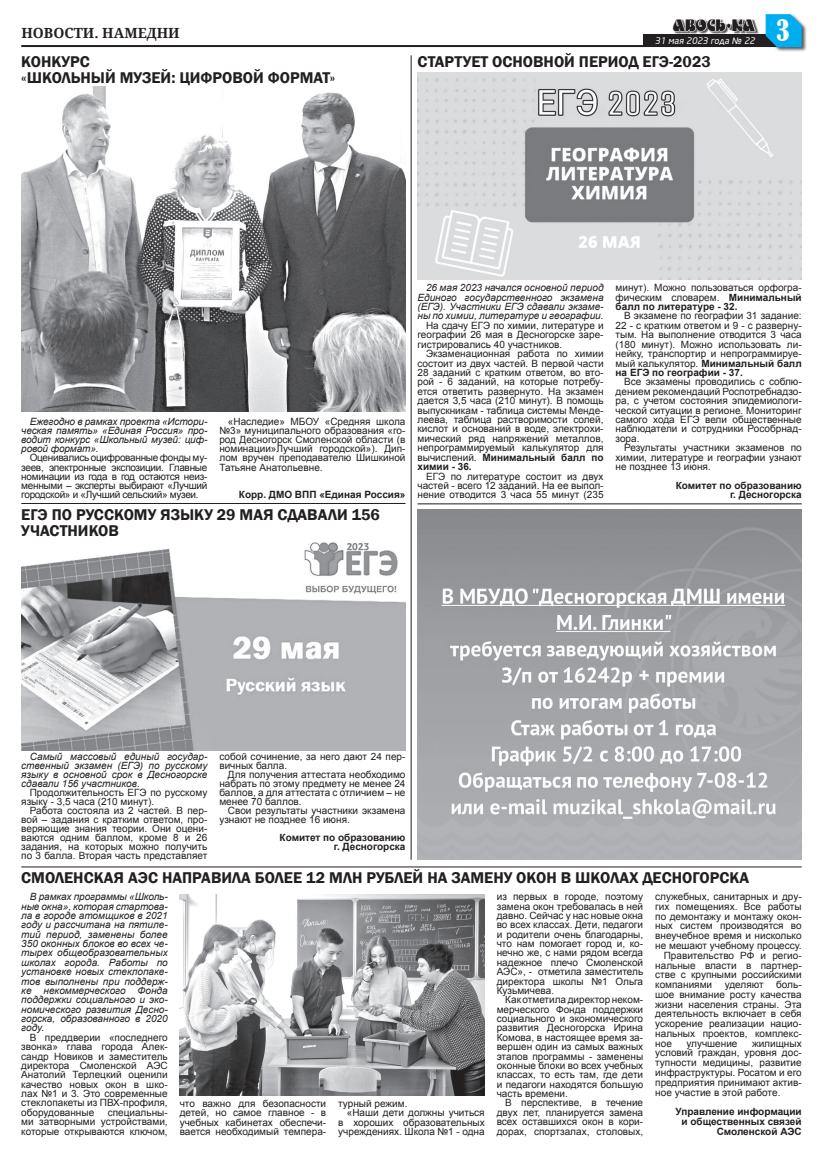
<style>
.page{position:relative;width:823px;height:1163px;background:#fff}
.page>*{position:absolute;margin:0;border:0;box-sizing:border-box;transform-origin:0 0}
.t1{font:condensed 27.5px "Bernard";color:#fff}
.Заголовок{font:600 16px/16px "Franklin Gothic";color:#231f20}
.t2{font:14.2px "DS Motter Style";letter-spacing:.025em;color:#231f20;scale:.85 1}
.t3{font:700 14px "Droid Serif";color:#231f20}
.основной{font:10px/9.4px "Arial";color:#231f20;text-align:justify}
.Курсив{font:italic 10px/9.4px "Arial";color:#231f20;text-align:justify}
.Подпись{font:700 10px/9.8px "Arial";color:#231f20;text-align:right}
.t4{font:italic 9px "Neo Sans Cyr";color:#fff}
.s1{font-family:"Arial"}
.s2{font-weight:700}
</style>
<div class="page">
<div style="left:643px;top:35px;width:144px;height:11px;background:#231f20"></div>
<hr style="left:21px;top:45px;width:778px;height:2px;background:#231f20">
<div style="left:764px;top:13px;width:42px;height:39px;background:#231f20;opacity:.75"></div>
<svg style="left:765px;top:14px;width:36px;height:33px"></svg>
<div style="left:673px;top:19px;width:85px;height:16px;background:#231f20;opacity:.75"></div>
<svg style="left:673px;top:19px;width:83px;height:13px"></svg>
<img style="left:417px;top:72px;width:384px;height:208px">
<hr style="left:410px;top:55px;width:1px;height:804px;background:#231f20">
<hr style="left:417px;top:503px;width:384px;height:1px;background:#231f20">
<svg style="left:21px;top:846px;width:733px;height:51px"></svg>
<img style="left:180px;top:894px;width:304px;height:201px">
<hr style="left:21px;top:866px;width:780px;height:1px;background:#231f20">
<img style="left:417px;top:510px;width:384px;height:349px">
<hr style="left:21px;top:503px;width:384px;height:1px;background:#231f20">
<img style="left:21px;top:542px;width:384px;height:208px">
<img style="left:21px;top:87px;width:384px;height:324px">
<h3 class="t2" style="left:672px;top:16px;width:99px">авось•ка</h3>
<p class="t3" style="left:21px;top:23px;width:160px">НОВОСТИ. НАМЕДНИ</p>
<p class="t1" style="left:775px;top:15px;width:15px">3</p>
<p class="Заголовок" style="left:417px;top:53px;width:294px">СТАРТУЕТ ОСНОВНОЙ ПЕРИОД ЕГЭ-2023</p>
<p class="t4" style="left:654px;top:35px;width:101px">31 мая 2023 года <span class="s1">№</span> 22</p>
<p class="Заголовок" style="left:21px;top:53px;width:70px">КОНКУРС</p>
<p class="Заголовок" style="left:21px;top:70px;width:315px">«ШКОЛЬНЫЙ МУЗЕЙ: ЦИФРОВОЙ ФОРМАТ»</p>
<p class="основной" style="left:219px;top:416px;width:187px;text-indent:9px">«Наследие» МБОУ «Средняя школа №3» муниципального образования «го&shy;род Десногорск Смоленской области (в номинации»Лучший городской»). Дип&shy;лом вручен преподавателю Шишкиной Татьяне Анатольевне.</p>
<p class="Подпись" style="left:239px;top:490px;width:168px">Корр. ДМО ВПП «Единая Россия»</p>
<p class="Заголовок" style="left:21px;top:506px;width:360px">ЕГЭ ПО РУССКОМУ ЯЗЫКУ 29 МАЯ СДАВАЛИ 156<br>УЧАСТНИКОВ</p>
<p class="Курсив" style="left:21px;top:416px;width:187px;text-indent:9px">Ежегодно в рамках проекта «Истори&shy;ческая память» «Единая Россия» про&shy;водит конкурс «Школьный музей: циф&shy;ровой формат».</p>
<p class="основной" style="left:21px;top:453px;width:187px;text-indent:9px">Оценивались оцифрованные фонды му&shy;зеев, электронные экспозиции. Главные номинации из года в год остаются неиз&shy;менными – эксперты выбирают «Лучший городской» и «Лучший сельский» музеи.</p>
<p class="Курсив" style="left:417px;top:283px;width:187px;text-indent:9px">26 мая 2023 начался основной период Единого государственного экзамена (ЕГЭ). Участники ЕГЭ сдавали экзаме&shy;ны по химии, литературе и географии.</p>
<p class="основной" style="left:417px;top:321px;width:187px;text-indent:9px">На сдачу ЕГЭ по химии, литературе и географии 26 мая в Десногорске заре&shy;гистрировались 40 участников.</p>
<p class="основной" style="left:417px;top:349px;width:187px;text-indent:9px">Экзаменационная работа по химии состоит из двух частей. В первой части 28 заданий с кратким ответом, во вто&shy;рой - 6 заданий, на которые потребу&shy;ется ответить развернуто. На экзамен дается 3,5 часа (210 минут). В помощь выпускникам - таблица системы Менде&shy;леева, таблица растворимости солей, кислот и оснований в воде, электрохи&shy;мический ряд напряжений металлов, непрограммируемый калькулятор для вычислений. <span class="s2">Минимальный балл по химии - 36.</span></p>
<p class="основной" style="left:417px;top:471px;width:187px;text-indent:9px">ЕГЭ по литературе состоит из двух частей - всего 12 заданий. На ее выпол&shy;нение отводится 3 часа 55 минут (235</p>
<p class="основной" style="left:615px;top:283px;width:187px">минут). Можно пользоваться орфогра&shy;фическим словарем. <span class="s2">Минимальный балл по литературе - 32.</span></p>
<p class="основной" style="left:615px;top:311px;width:187px;text-indent:9px">В экзамене по географии 31 задание:<br>22 - с кратким ответом и 9 - с разверну&shy;тым. На выполнение отводится 3 часа (180 минут). Можно использовать ли&shy;нейку, транспортир и непрограммируе&shy;мый калькулятор. <span class="s2">Минимальный балл на ЕГЭ по географии - 37.</span></p>
<p class="основной" style="left:615px;top:377px;width:187px;text-indent:9px">Все экзамены проводились с соблю&shy;дением рекомендаций Роспотребнадзо&shy;ра, с учетом состояния эпидемиологи&shy;ческой ситуации в регионе. Мониторинг самого хода ЕГЭ вели общественные наблюдатели и сотрудники Рособрнад&shy;зора.</p>
<p class="основной" style="left:615px;top:443px;width:187px;text-indent:9px">Результаты участники экзаменов по химии, литературе и географии узнают не позднее 13 июня.</p>
<p class="Подпись" style="left:675px;top:480px;width:127px">Комитет по образованию</p>
<p class="Подпись" style="left:729px;top:490px;width:73px">г. Десногорска</p>
<p class="Курсив" style="left:21px;top:752px;width:187px;line-height:9px;text-indent:9px">Самый массовый единый государ&shy;ственный экзамен (ЕГЭ) по русскому языку в основной срок в Десногорске сдавали 156 участников.</p>
<p class="основной" style="left:21px;top:788px;width:187px;line-height:9px;text-indent:9px">Продолжительность ЕГЭ по русскому языку - 3,5 часа (210 минут).</p>
<p class="основной" style="left:21px;top:806px;width:187px;line-height:9px;text-indent:9px">Работа состояла из 2 частей. В пер&shy;вой – задания с кратким ответом, про&shy;веряющие знания теории. Они оцени&shy;ваются одним баллом, кроме 8 и 26 задания, на которых можно получить по 3 балла. Вторая часть представляет</p>
<p class="основной" style="left:219px;top:752px;width:187px;line-height:9px">собой сочинение, за него дают 24 пер&shy;вичных балла.</p>
<p class="основной" style="left:219px;top:770px;width:187px;line-height:9px;text-indent:9px">Для получения аттестата необходимо набрать по этому предмету не менее 24 баллов, а для аттестата с отличием – не менее 70 баллов.</p>
<p class="основной" style="left:219px;top:806px;width:187px;line-height:9px;text-indent:9px">Свои результаты участники экзамена узнают не позднее 16 июня.</p>
<p class="Подпись" style="left:279px;top:833px;width:127px">Комитет по образованию</p>
<p class="Подпись" style="left:334px;top:842px;width:73px">г. Десногорска</p>
<p class="Заголовок" style="left:21px;top:869px;width:729px">СМОЛЕНСКАЯ АЭС НАПРАВИЛА БОЛЕЕ 12 МЛН РУБЛЕЙ НА ЗАМЕНУ ОКОН В ШКОЛАХ ДЕСНОГОРСКА</p>
<p class="Курсив" style="left:21px;top:891px;width:148px;text-indent:9px">В рамках программы «Школь&shy;ные окна», которая стартова&shy;ла в городе атомщиков в 2021 году и рассчитана на пятиле&shy;тий период, заменены более 350 оконных блоков во всех че&shy;тырех общеобразовательных школах города. Работы по установке новых стеклопаке&shy;тов выполнены при поддерж&shy;ке некоммерческого Фонда поддержки социального и эко&shy;номического развития Десно&shy;горска, образованного в 2020 году.</p>
<p class="основной" style="left:21px;top:1032px;width:148px;text-indent:9px">В преддверии «последнего звонка» глава города Алек&shy;сандр Новиков и заместитель директора Смоленской АЭС Анатолий Терлецкий оценили качество новых окон в шко&shy;лах №1 и 3. Это современные стеклопакеты из ПВХ-профиля, оборудованные</p>
<p class="основной" style="left:654px;top:891px;width:148px;line-height:9.8px">служебных, санитарных и дру&shy;гих помещениях. Все работы по демонтажу и монтажу окон&shy;ных систем производятся во внеучебное время и нисколько не мешают учебному процессу.</p>
<p class="основной" style="left:654px;top:950px;width:148px;line-height:9.8px;text-indent:9px">Правительство РФ и регио&shy;нальные власти в партнер&shy;стве с крупными российскими компаниями</p>
<p class="основной" style="left:496px;top:891px;width:148px">из первых в городе, поэтому замена окон требовалась в ней давно. Сейчас у нас новые окна во всех классах. Дети, педагоги и родители очень благодарны, что нам помогает город и, ко&shy;нечно же, с нами рядом всегда надежное плечо Смоленской АЭС», - отметила заместитель директора школы №1 Ольга Кузьмичева.</p>
<p class="основной" style="left:496px;top:995px;width:148px;text-indent:9px">Как отметила директор неком&shy;мерческого Фонда поддержки социального и экономического развития Десногорска Ирина Комова, в настоящее время за&shy;вершен один из самых важных этапов программы - заменены оконные блоки во всех учебных классах, то есть там, где дети и педагоги находятся большую часть времени.</p>
<p class="основной" style="left:496px;top:1098px;width:148px;text-indent:9px">В перспективе, в течение двух лет, планируется замена всех оставшихся окон в кори&shy;дорах, спортзалах, столовых,</p>
<p class="основной" style="left:654px;top:979px;width:148px;line-height:9.8px;text-indent:121px">боль&shy;шое внимание росту качества жизни населения страны. Эта деятельность включает в себя ускорение реализации нацио&shy;нальных проектов, комплекс&shy;ное</p>
<p class="основной" style="left:724px;top:979px;width:40px">уделяют</p>
<p class="основной" style="left:686px;top:1038px;width:53px">улучшение</p>
<p class="основной" style="left:654px;top:1038px;width:148px;line-height:9.8px;text-indent:97px">жилищных условий граждан, уровня дос&shy;тупности медицины, развитие инфраструктуры. Росатом и его предприятия принимают актив&shy;ное участие в этой работе.</p>
<p class="Подпись" style="left:675px;top:1106px;width:128px">Управление информации и общественных связей<br>Смоленской АЭС</p>
<p class="основной" style="left:21px;top:1107px;width:148px;text-indent:86px">специальны&shy;ми затворными устройствами, которые открываются ключом,</p>
<p class="основной" style="left:180px;top:1099px;width:148px;line-height:9.1px">что важно для безопасности детей, но самое главное - в учебных кабинетах обеспечи&shy;вается необходимый темпера-</p>
<p class="основной" style="left:338px;top:1098px;width:71px">турный режим.</p>
<p class="основной" style="left:338px;top:1108px;width:148px;line-height:9.1px;text-indent:9px">«Наши дети должны учиться в хороших образовательных учреждениях. Школа №1 - одна</p>
</div>
